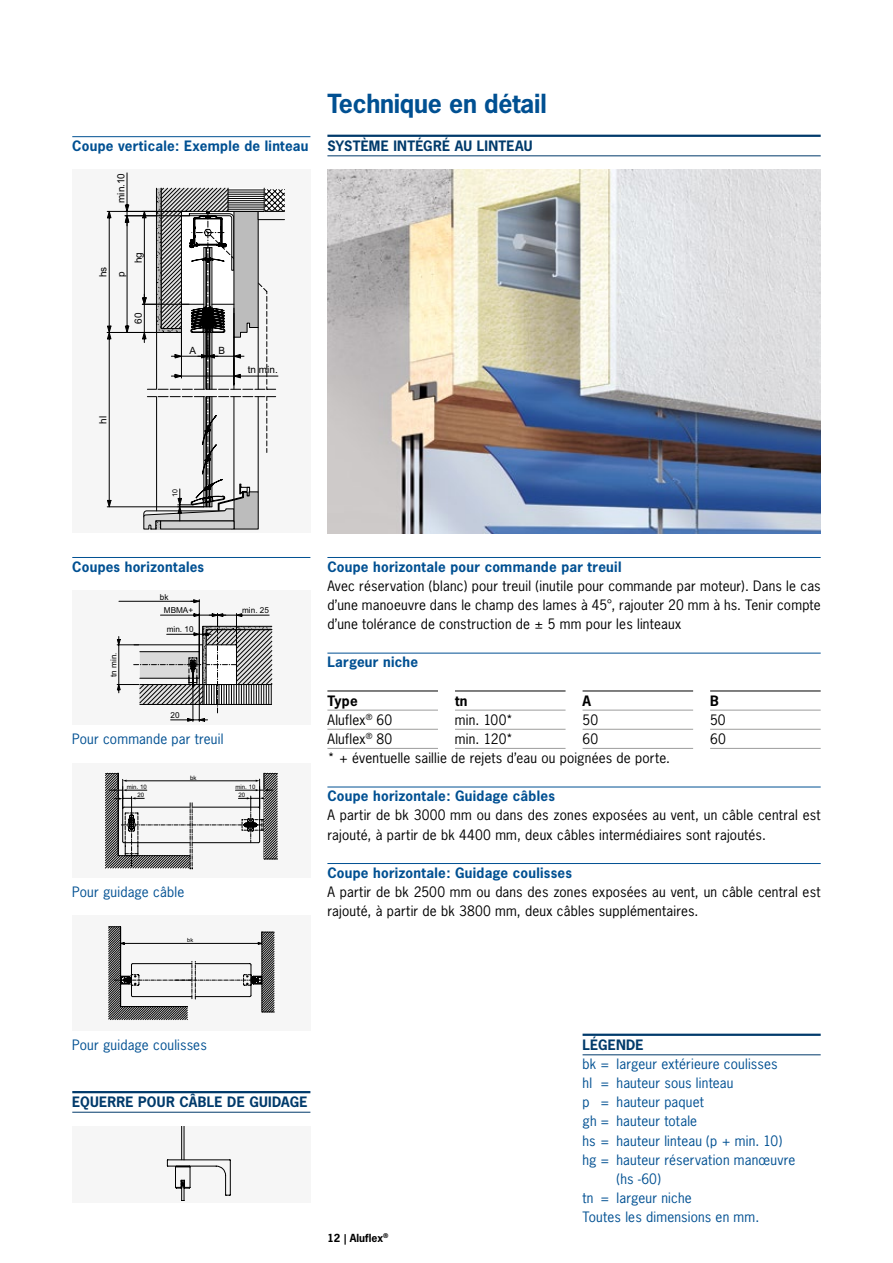
<style>
.page{position:relative;width:893px;height:1263px;background:#fff}
.page>*{position:absolute;margin:0;border:0;box-sizing:border-box;transform-origin:0 0}
.t1{font:700 24.75px "News Gothic";letter-spacing:-.01em;color:#005092}
.t2{font:13.5px/19.2px "News Gothic";letter-spacing:.015em;color:#000}
.t3{font:13.5px "News Gothic";letter-spacing:.015em;color:#005092}
.t4{font:700 13.5px "News Gothic";letter-spacing:.02em;color:#005092}
.t5{font:700 13.5px "News Gothic";letter-spacing:.015em;color:#003a6b}
.t6{font:700 13.5px "News Gothic";letter-spacing:.02em;color:#000}
.t7{font:700 10.5px "News Gothic";color:#000}
.t8{font:9.9px "Arial";color:#000}
.t9{font:8.25px "Arial";color:#000}
.t10{font:7.05px "Arial";color:#000}
.t11{font:6.15px "Arial";color:#000}
.t12{font:5.7px "Arial";color:#000}
</style>
<div class="page">
<div style="left:72px;top:590px;width:238px;height:135px;background:#f6f6f6"></div>
<svg style="left:117px;top:599px;width:155px;height:122px"></svg>
<img style="left:327px;top:170px;width:494px;height:363px">
<div style="left:72px;top:170px;width:238px;height:363px;background:#f6f6f6"></div>
<svg style="left:107px;top:173px;width:178px;height:357px"></svg>
<div style="left:72px;top:915px;width:238px;height:116px;background:#f6f6f6"></div>
<svg style="left:108px;top:926px;width:166px;height:94px"></svg>
<div style="left:72px;top:763px;width:238px;height:115px;background:#f6f6f6"></div>
<svg style="left:105px;top:773px;width:172px;height:96px"></svg>
<div style="left:72px;top:1126px;width:238px;height:77px;background:#f6f6f6"></div>
<svg style="left:166px;top:1126px;width:64px;height:75px"></svg>
<hr style="left:327px;top:557px;width:494px;height:1px;background:#005092">
<hr style="left:327px;top:653px;width:494px;height:1px;background:#005092">
<hr style="left:327px;top:787px;width:494px;height:1px;background:#005092">
<hr style="left:327px;top:863px;width:494px;height:1px;background:#005092">
<hr style="left:327px;top:691px;width:111px;height:1px;background:#000">
<hr style="left:455px;top:691px;width:111px;height:1px;background:#000">
<hr style="left:583px;top:691px;width:110px;height:1px;background:#000">
<hr style="left:710px;top:691px;width:111px;height:1px;background:#000">
<hr style="left:327px;top:710px;width:111px;height:1px;background:#9d9d9c">
<hr style="left:455px;top:710px;width:111px;height:1px;background:#9d9d9c">
<hr style="left:583px;top:710px;width:110px;height:1px;background:#9d9d9c">
<hr style="left:710px;top:710px;width:111px;height:1px;background:#9d9d9c">
<hr style="left:327px;top:729px;width:111px;height:1px;background:#9d9d9c">
<hr style="left:455px;top:729px;width:111px;height:1px;background:#9d9d9c">
<hr style="left:583px;top:729px;width:110px;height:1px;background:#9d9d9c">
<hr style="left:710px;top:729px;width:111px;height:1px;background:#9d9d9c">
<hr style="left:327px;top:748px;width:111px;height:1px;background:#9d9d9c">
<hr style="left:455px;top:748px;width:111px;height:1px;background:#9d9d9c">
<hr style="left:583px;top:748px;width:110px;height:1px;background:#9d9d9c">
<hr style="left:710px;top:748px;width:111px;height:1px;background:#9d9d9c">
<hr style="left:583px;top:1034px;width:238px;height:2px;background:#003a6b">
<hr style="left:583px;top:1054px;width:238px;height:1px;background:#003a6b">
<hr style="left:327px;top:135px;width:494px;height:2px;background:#003a6b">
<hr style="left:327px;top:156px;width:494px;height:1px;background:#003a6b">
<hr style="left:72px;top:136px;width:238px;height:1px;background:#005092">
<hr style="left:72px;top:557px;width:238px;height:1px;background:#005092">
<hr style="left:72px;top:1091px;width:238px;height:2px;background:#003a6b">
<hr style="left:72px;top:1112px;width:238px;height:1px;background:#003a6b">
<h1 class="t1" style="left:327px;top:87px;width:221px">Technique en détail</h1>
<p class="t4" style="left:72px;top:137px;width:238px">Coupe verticale: Exemple de linteau</p>
<p class="t5" style="left:327px;top:137px;width:207px">SYSTÈME INTÉGRÉ AU LINTEAU</p>
<p class="t8" style="left:114px;top:203px;width:31px;rotate:-90deg">min.10</p>
<p class="t8" style="left:97px;top:277px;width:12px;rotate:-90deg">hs</p>
<p class="t8" style="left:115px;top:277px;width:7px;rotate:-90deg">p</p>
<p class="t8" style="left:132px;top:263px;width:13px;rotate:-90deg">hg</p>
<p class="t8" style="left:132px;top:324px;width:13px;rotate:-90deg">60</p>
<p class="t8" style="left:97px;top:424px;width:9px;rotate:-90deg">hl</p>
<p class="t8" style="left:189px;top:344px;width:8px">A</p>
<p class="t8" style="left:218px;top:344px;width:8px">B</p>
<p class="t8" style="left:248px;top:363px;width:31px">tn min.</p>
<p class="t10" style="left:171px;top:497px;width:9px;rotate:-90deg">10</p>
<p class="t4" style="left:72px;top:558px;width:133px">Coupes horizontales</p>
<p class="t9" style="left:160px;top:591px;width:10px">bk</p>
<p class="t9" style="left:108px;top:677px;width:26px;rotate:-90deg">tn min.</p>
<p class="t9" style="left:164px;top:604px;width:31px">MBMA+</p>
<p class="t9" style="left:242px;top:605px;width:28px">min. 25</p>
<p class="t9" style="left:167px;top:624px;width:28px">min. 10</p>
<p class="t9" style="left:171px;top:709px;width:11px">20</p>
<p class="t3" style="left:72px;top:730px;width:153px">Pour commande par treuil</p>
<p class="t11" style="left:190px;top:773px;width:8px">bk</p>
<p class="t11" style="left:127px;top:783px;width:21px">min. 10</p>
<p class="t11" style="left:235px;top:783px;width:21px">min. 10</p>
<p class="t11" style="left:137px;top:791px;width:8px">20</p>
<p class="t11" style="left:238px;top:791px;width:8px">20</p>
<p class="t3" style="left:72px;top:883px;width:114px">Pour guidage câble</p>
<p class="t12" style="left:187px;top:936px;width:7px">bk</p>
<p class="t4" style="left:327px;top:558px;width:296px">Coupe horizontale pour commande par treuil</p>
<p class="t2" style="left:327px;top:576px;width:495px;text-align:justify">Avec réservation (blanc) pour treuil (inutile pour commande par moteur). Dans le cas d’une manoeuvre dans le champ des lames à 45°, rajouter 20 mm à hs. Tenir compte d’une tolérance de construction de ± 5 mm pour les linteaux</p>
<p class="t4" style="left:327px;top:653px;width:92px">Largeur niche</p>
<p class="t6" style="left:327px;top:692px;width:32px">Type</p>
<p class="t6" style="left:455px;top:692px;width:14px">tn</p>
<p class="t6" style="left:583px;top:692px;width:10px">A</p>
<p class="t6" style="left:710px;top:692px;width:10px">B</p>
<p class="t2" style="left:327px;top:710px;width:66px">Aluflex<sup>®</sup> 60</p>
<p class="t2" style="left:455px;top:710px;width:60px">min. 100*</p>
<p class="t2" style="left:583px;top:710px;width:17px">50</p>
<p class="t2" style="left:710px;top:710px;width:17px">50</p>
<p class="t2" style="left:327px;top:729px;width:66px">Aluflex<sup>®</sup> 80</p>
<p class="t2" style="left:455px;top:729px;width:60px">min. 120*</p>
<p class="t2" style="left:583px;top:729px;width:17px">60</p>
<p class="t2" style="left:710px;top:729px;width:17px">60</p>
<p class="t2" style="left:327px;top:748px;width:344px">* + éventuelle saillie de rejets d’eau ou poignées de porte.</p>
<p class="t4" style="left:327px;top:787px;width:229px">Coupe horizontale: Guidage câbles</p>
<p class="t2" style="left:327px;top:806px;width:495px">A partir de bk 3000 mm ou dans des zones exposées au vent, un câble central est rajouté, à partir de bk 4400 mm, deux câbles intermédiaires sont rajoutés.</p>
<p class="t4" style="left:327px;top:864px;width:246px">Coupe horizontale: Guidage coulisses</p>
<p class="t2" style="left:327px;top:882px;width:495px">A partir de bk 2500 mm ou dans des zones exposées au vent, un câble central est rajouté, à partir de bk 3800 mm, deux câbles supplémentaires.</p>
<p class="t3" style="left:72px;top:1036px;width:136px">Pour guidage coulisses</p>
<p class="t5" style="left:72px;top:1093px;width:237px">EQUERRE POUR CÂBLE DE GUIDAGE</p>
<p class="t7" style="left:327px;top:1231px;width:62px">12 | Aluflex<sup>®</sup></p>
<p class="t5" style="left:583px;top:1036px;width:63px">LÉGENDE</p>
<p class="t3" style="left:583px;top:1055px;width:197px">bk = largeur extérieure coulisses</p>
<p class="t3" style="left:583px;top:1074px;width:152px">hl = hauteur sous linteau</p>
<p class="t3" style="left:583px;top:1093px;width:123px">p = hauteur paquet</p>
<p class="t3" style="left:583px;top:1113px;width:116px">gh = hauteur totale</p>
<p class="t3" style="left:583px;top:1132px;width:201px">hs = hauteur linteau (p + min. 10)</p>
<p class="t3" style="left:583px;top:1151px;width:214px">hg = hauteur réservation manœuvre</p>
<p class="t3" style="left:617px;top:1170px;width:46px">(hs -60)</p>
<p class="t3" style="left:583px;top:1189px;width:111px">tn = largeur niche</p>
<p class="t3" style="left:583px;top:1208px;width:178px">Toutes les dimensions en mm.</p>
</div>
